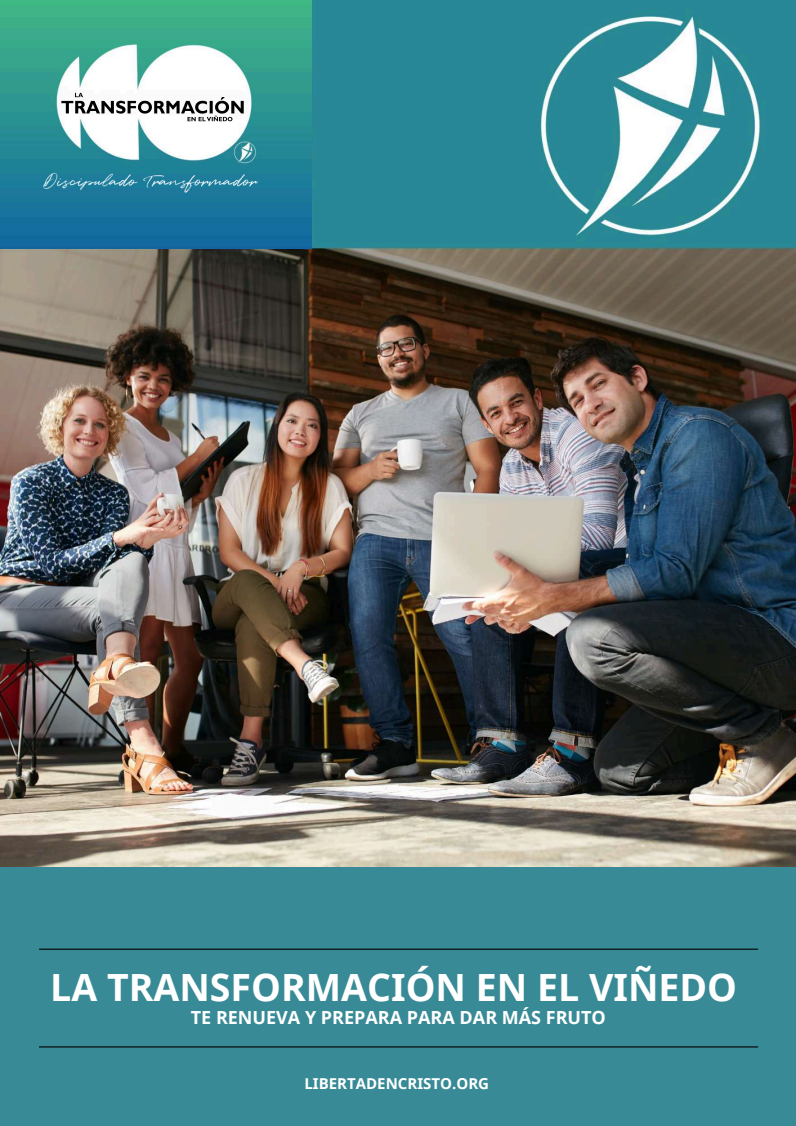
<style>
.page{position:relative;width:796px;height:1126px;background:#fff}
.page>*{position:absolute;margin:0;border:0;box-sizing:border-box;transform-origin:0 0}
.t1{font:700 37.5px "Noto Sans";color:#fff}
.t2{font:700 18px "Noto Sans";color:#fff}
.t3{font:700 15px "Noto Sans";color:#fff}
</style>
<div class="page">
<img style="left:0;top:0;width:795px;height:867px">
<img style="left:0;top:0;width:311px;height:248px">
<img style="left:51px;top:91px;width:204px;height:37px">
<img style="left:41px;top:168px;width:232px;height:26px">
<div style="left:0;top:867px;width:795px;height:258px;background:#388b96"></div>
<hr style="left:39px;top:948px;width:719px;height:1px;background:#000">
<hr style="left:39px;top:1045px;width:719px;height:2px;background:#000">
<h1 class="t1" style="left:50px;top:960px;width:688px">LA TRANSFORMACIÓN EN EL VIÑEDO</h1>
<p class="t2" style="left:191px;top:1004px;width:416px">TE RENUEVA Y PREPARA PARA DAR MÁS FRUTO</p>
<p class="t3" style="left:304px;top:1072px;width:186px">LIBERTADENCRISTO.ORG</p>
</div>
